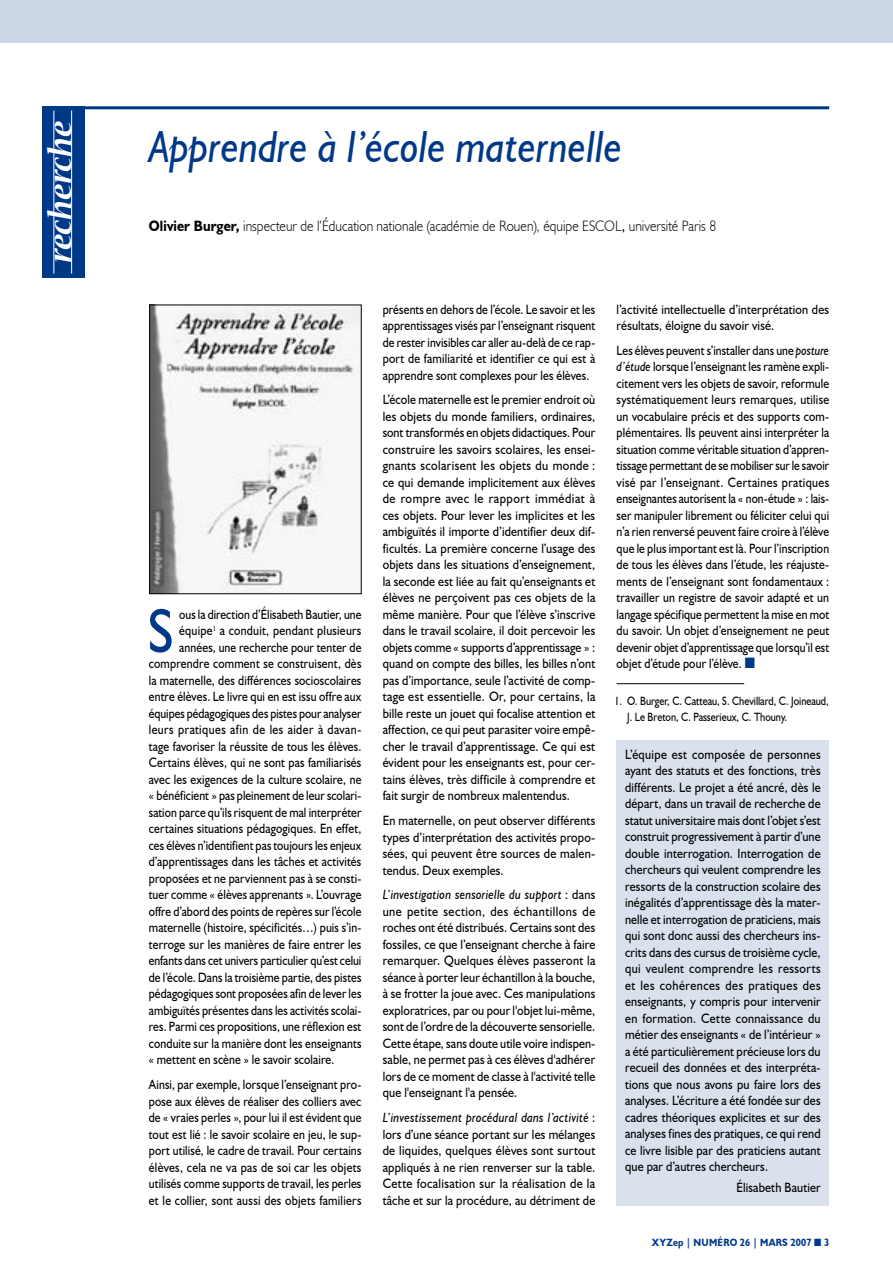
<style>
.page{position:relative;width:893px;height:1263px;background:#fff}
.page>*{position:absolute;margin:0;border:0;box-sizing:border-box;transform-origin:0 0}
.t1{font:61.8px "Humanist 521 BT";color:#003888;scale:.9 1}
.t2{font:italic 45px "Humanist 521 BT";color:#003888;scale:.9 1}
.t3{font:italic 700 36px "Nueva Std";color:#fff}
.t4{font:300 15px "Humanist 521 BT";letter-spacing:.005em;color:#000;scale:.9 1}
.t5{font:13.5px/16.5px "Humanist 521 BT";letter-spacing:.01em;color:#000;text-align:justify;scale:.9 1}
.t6{font:13.5px/16.5px "Humanist 521 BT";letter-spacing:.01em;color:#000;text-align:justify;scale:.87 1}
.t7{font:13.5px/16.5px "Humanist 521 BT";letter-spacing:.01em;color:#000;text-align:justify;scale:.86 1}
.t8{font:13.5px/16.5px "Humanist 521 BT";letter-spacing:.01em;color:#000;text-align:justify;scale:.91 1}
.t9{font:13.5px "Humanist 521 BT";letter-spacing:.035em;color:#000;scale:.88 1}
.t10{font:13.5px "Humanist 521 BT";letter-spacing:.01em;color:#000;scale:.88 1}
.t11{font:12px/15.8px "Humanist 521 BT";color:#000;scale:.85 1}
.t12{font:700 10.5px "Humanist 521 BT";letter-spacing:.025em;color:#003888;scale:.9 1}
.s1{font-weight:700}
.s2{font-weight:400}
.s3{font-style:italic}
.s4{color:#003888}
</style>
<div class="page">
<div style="left:0;top:0;width:893px;height:43px;background:#ccd7e7"></div>
<div style="left:43px;top:106px;width:42px;height:172px;background:#003888"></div>
<hr style="left:53px;top:111px;width:1px;height:163px;background:#fff">
<hr style="left:71px;top:111px;width:1px;height:163px;background:#fff">
<hr style="left:43px;top:106px;width:786px;height:3px;background:#003888">
<hr style="left:617px;top:683px;width:127px;height:1px;background:#000">
<div style="left:617px;top:740px;width:212px;height:465px;background:#d9e1ed"></div>
<img style="left:151px;top:307px;width:208px;height:285px">
<div style="left:149px;top:305px;width:212px;height:289px;border:1px solid #000"></div>
<h3 class="t3" style="left:44px;top:263px;width:143px;rotate:-90deg">recherche</h3>
<h2 class="t2" style="left:149px;top:119px;width:528px">Apprendre à l’école maternelle</h2>
<p class="t4" style="left:149px;top:216px;width:632px"><span class="s1">Olivier Burger,</span> inspecteur de l’Éducation nationale (académie de Rouen), équipe ESCOL<span class="s2">,</span> université Paris 8</p>
<h1 class="t1" style="left:148px;top:593px;width:30px">S</h1>
<p class="t7" style="left:179px;top:606px;width:213px">ous la direction d’Élisabeth Bautier, une</p>
<p class="t10" style="left:179px;top:622px;width:209px">équipe<sup>1</sup> a conduit, pendant plusieurs</p>
<p class="t6" style="left:179px;top:639px;width:211px">années, une recherche pour tenter de</p>
<p class="t6" style="left:149px;top:655px;width:246px">comprendre comment se construisent, dès</p>
<p class="t6" style="left:149px;top:672px;width:246px">la maternelle, des différences socioscolaires</p>
<p class="t6" style="left:149px;top:688px;width:246px">entre élèves. Le livre qui en est issu offre aux</p>
<p class="t7" style="left:149px;top:705px;width:249px">équipes pédagogiques des pistes pour analyser</p>
<p class="t9" style="left:149px;top:721px;width:243px">leurs pratiques afin de les aider à davan-</p>
<p class="t6" style="left:149px;top:738px;width:246px">tage favoriser la réussite de tous les élèves.</p>
<p class="t6" style="left:149px;top:754px;width:246px">Certains élèves, qui ne sont pas familiarisés</p>
<p class="t6" style="left:149px;top:771px;width:246px">avec les exigences de la culture scolaire, ne</p>
<p class="t7" style="left:149px;top:787px;width:249px">« bénéficient » pas pleinement de leur scolari-</p>
<p class="t6" style="left:149px;top:804px;width:246px">sation parce qu’ils risquent de mal interpréter</p>
<p class="t6" style="left:149px;top:820px;width:246px">certaines situations pédagogiques. En effet,</p>
<p class="t7" style="left:149px;top:837px;width:249px">ces élèves n’identifient pas toujours les enjeux</p>
<p class="t6" style="left:149px;top:853px;width:246px">d’apprentissages dans les tâches et activités</p>
<p class="t6" style="left:149px;top:870px;width:246px">proposées et ne parviennent pas à se consti-</p>
<p class="t6" style="left:149px;top:886px;width:246px">tuer comme « élèves apprenants ». L’ouvrage</p>
<p class="t6" style="left:149px;top:903px;width:246px">offre d’abord des points de repères sur l’école</p>
<p class="t6" style="left:149px;top:919px;width:246px">maternelle (histoire, spécificités…) puis s’in-</p>
<p class="t6" style="left:149px;top:936px;width:246px">terroge sur les manières de faire entrer les</p>
<p class="t7" style="left:149px;top:952px;width:249px">enfants dans cet univers particulier qu’est celui</p>
<p class="t6" style="left:149px;top:969px;width:246px">de l’école. Dans la troisième partie, des pistes</p>
<p class="t6" style="left:149px;top:985px;width:246px">pédagogiques sont proposées afin de lever les</p>
<p class="t6" style="left:149px;top:1002px;width:246px">ambiguïtés présentes dans les activités scolai-</p>
<p class="t6" style="left:149px;top:1018px;width:246px">res. Parmi ces propositions, une réflexion est</p>
<p class="t6" style="left:149px;top:1035px;width:246px">conduite sur la manière dont les enseignants</p>
<p class="t6" style="left:149px;top:1051px;width:215px">« mettent en scène » le savoir scolaire.</p>
<p class="t6" style="left:149px;top:1076px;width:246px">Ainsi, par exemple, lorsque l’enseignant pro&shy;pose aux élèves de réaliser des colliers avec de « vraies perles », pour lui il est évident que tout est lié : le savoir scolaire en jeu, le sup&shy;port utilisé, le cadre de travail. Pour certains élèves, cela ne va pas de soi car les objets utilisés comme supports de travail, les perles et le collier, sont aussi des objets familiers</p>
<p class="t6" style="left:383px;top:300px;width:246px">présents en dehors de l’école. Le savoir et les apprentissages visés par l’enseignant risquent de rester invisibles car aller au-delà de ce rap&shy;port de familiarité et identifier ce qui est à apprendre sont complexes pour les élèves.</p>
<p class="t5" style="left:383px;top:391px;width:238px">L’école maternelle est le premier endroit où les objets du monde familiers, ordinaires, sont transformés en objets didactiques. Pour construire les savoirs scolaires, les ensei&shy;gnants scolarisent les objets du monde : ce qui demande implicitement aux élèves de rompre avec le rapport immédiat à ces objets. Pour lever les implicites et les ambiguïtés il importe d’identifier deux dif&shy;ficultés. La première concerne l’usage des objets dans les situations d’enseignement, la seconde est liée au fait qu’enseignants et élèves ne perçoivent pas ces objets de la même manière. Pour que l’élève s’inscrive dans le travail scolaire, il doit percevoir les objets comme « supports d’apprentissage » : quand on compte des billes, les billes n’ont pas d’importance, seule l’activité de comp&shy;tage est essentielle. Or, pour certains, la bille reste un jouet qui focalise attention et affection, ce qui peut parasiter voire empê&shy;cher le travail d’apprentissage. Ce qui est évident pour les enseignants est, pour cer&shy;tains élèves, très difficile à comprendre et fait surgir de nombreux malentendus.</p>
<p class="t5" style="left:383px;top:812px;width:238px">En maternelle, on peut observer différents types d’interprétation des activités propo&shy;sées, qui peuvent être sources de malen&shy;tendus. Deux exemples.</p>
<p class="t8" style="left:383px;top:886px;width:235px"><span class="s3">L’investigation sensorielle du support</span> : dans une petite section, des échantillons de roches ont été distribués. Certains sont des fossiles, ce que l’enseignant cherche à faire remarquer. Quelques élèves passeront la séance à porter leur échantillon à la bouche, à se frotter la joue avec. Ces manipulations exploratrices, par ou pour l'objet lui-même, sont de l’ordre de la découverte sensorielle.<br>Cette étape, sans doute utile voire indispen&shy;sable, ne permet pas à ces élèves d'adhérer lors de ce moment de classe à l'activité telle que l'enseignant l'a pensée.</p>
<p class="t8" style="left:383px;top:1109px;width:235px"><span class="s3">L’investissement procédural dans l’activité</span> : lors d’une séance portant sur les mélanges de liquides, quelques élèves sont surtout appliqués à ne rien renverser sur la table.<br>Cette focalisation sur la réalisation de la tâche et sur la procédure, au détriment de</p>
<p class="t5" style="left:617px;top:300px;width:238px">l’activité intellectuelle d’interprétation des résultats, éloigne du savoir visé.</p>
<p class="t7" style="left:617px;top:342px;width:249px">Les élèves peuvent s’installer dans une <span class="s3">posture d’étude</span> lorsque l’enseignant les ramène expli&shy;citement vers les objets de savoir, reformule systématiquement leurs remarques, utilise un vocabulaire précis et des supports com&shy;plémentaires. Ils peuvent ainsi interpréter la situation comme véritable situation d’appren&shy;tissage permettant de se mobiliser sur le savoir visé par l’enseignant. Certaines pratiques enseignantes autorisent la « non-étude » : lais&shy;ser manipuler librement ou féliciter celui qui n’a rien renversé peuvent faire croire à l’élève que le plus important est là. Pour l’inscription de tous les élèves dans l’étude, les réajuste&shy;ments de l’enseignant sont fondamentaux : travailler un registre de savoir adapté et un langage spécifique permettent la mise en mot du savoir. Un objet d’enseignement ne peut devenir objet d’apprentissage que lorsqu’il est objet d’étude pour l’élève. <span class="s4">■</span></p>
<p class="t11" style="left:627px;top:693px;width:239px;text-indent:-13px">1. O. Burger, C. Catteau, S. Chevillard, C. Joineaud,<br>J. Le Breton, C. Passerieux, C. Thouny.</p>
<p class="t5" style="left:625px;top:745px;width:219px">L’équipe est composée de personnes ayant des statuts et des fonctions, très différents. Le projet a été ancré, dès le départ, dans un travail de recherche de statut universitaire mais dont l’objet s’est construit progressivement à partir d’une double interrogation. Interrogation de chercheurs qui veulent comprendre les ressorts de la construction scolaire des inégalités d’apprentissage dès la mater&shy;nelle et interrogation de praticiens, mais qui sont donc aussi des chercheurs ins&shy;crits dans des cursus de troisième cycle, qui veulent comprendre les ressorts et les cohérences des pratiques des enseignants, y compris pour intervenir en formation. Cette connaissance du métier des enseignants « de l’intérieur » a été particulièrement précieuse lors du recueil des données et des interpréta&shy;tions que nous avons pu faire lors des analyses. L’écriture a été fondée sur des cadres théoriques explicites et sur des analyses fines des pratiques, ce qui rend ce livre lisible par des praticiens autant que par d’autres chercheurs.</p>
<p class="t5" style="left:736px;top:1179px;width:95px">Élisabeth Bautier</p>
<p class="t12" style="left:652px;top:1236px;width:190px">XYZep | n UMÉRO 26 | mars 2007 ■</p>
</div>
